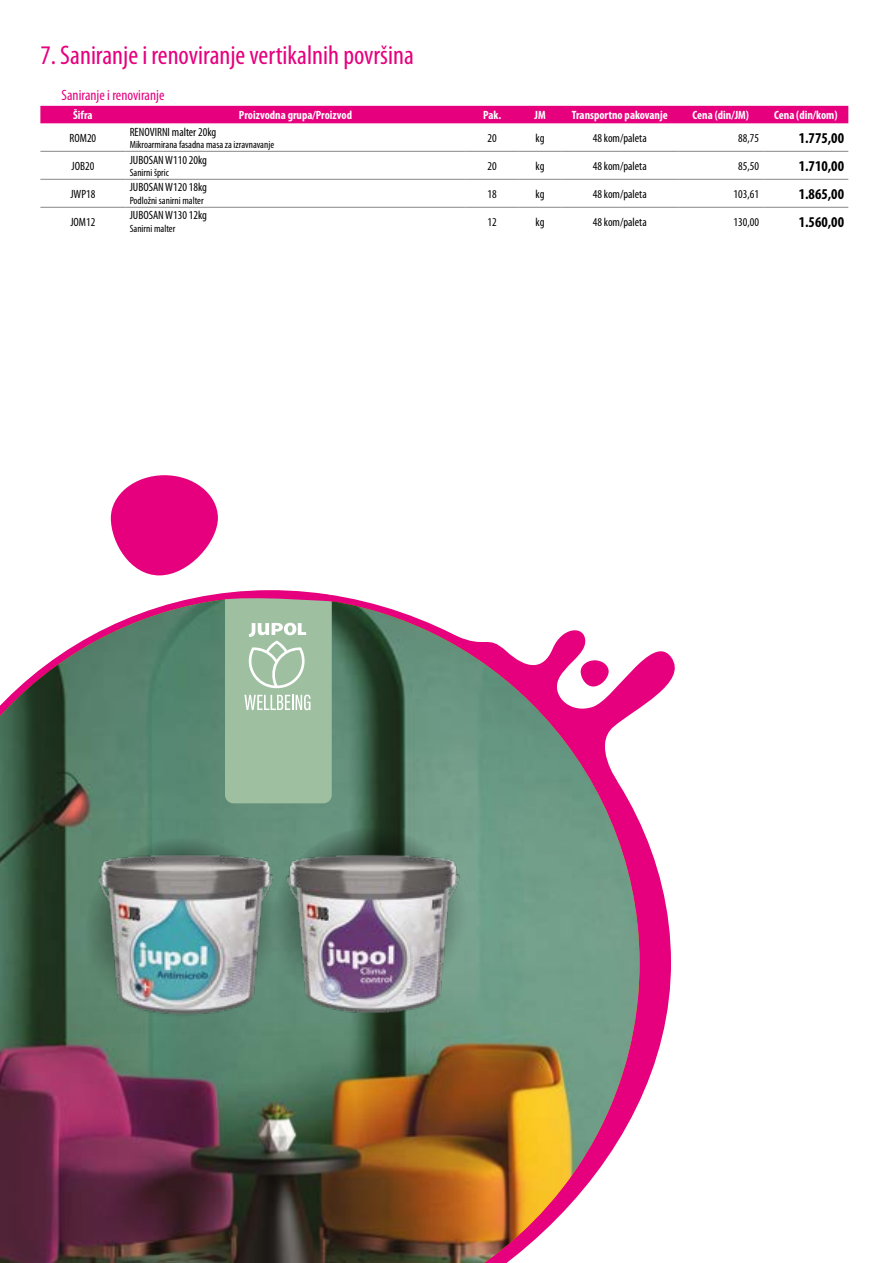
<style>
.page{position:relative;width:893px;height:1263px;background:#fff}
.page>*{position:absolute;margin:0;border:0;box-sizing:border-box;transform-origin:0 0}
.t1{font:condensed 27px "Myriad Pro";color:#e6007d}
.t2{font:700 condensed 15px "Myriad Pro";color:#000}
.t3{font:condensed 15px "Myriad Pro";color:#e6007d}
.t4{font:condensed 12px "Myriad Pro";color:#000}
.t5{font:700 condensed 12px "Myriad Pro";color:#fff}
.t6{font:condensed 10.5px "Myriad Pro";color:#000}
</style>
<div class="page">
<div style="left:40px;top:106px;width:808px;height:17px;background:#e6007d"></div>
<hr style="left:561px;top:151px;width:117px;height:1px;background:#878787">
<hr style="left:678px;top:151px;width:85px;height:1px;background:#878787">
<hr style="left:763px;top:151px;width:85px;height:1px;background:#878787">
<hr style="left:40px;top:207px;width:85px;height:1px;background:#878787">
<hr style="left:125px;top:207px;width:341px;height:1px;background:#878787">
<hr style="left:561px;top:207px;width:117px;height:1px;background:#878787">
<hr style="left:678px;top:207px;width:85px;height:1px;background:#878787">
<hr style="left:763px;top:207px;width:85px;height:1px;background:#878787">
<hr style="left:40px;top:151px;width:85px;height:1px;background:#878787">
<hr style="left:125px;top:151px;width:341px;height:1px;background:#878787">
<hr style="left:466px;top:151px;width:53px;height:1px;background:#878787">
<hr style="left:519px;top:151px;width:42px;height:1px;background:#878787">
<hr style="left:466px;top:207px;width:53px;height:1px;background:#878787">
<hr style="left:519px;top:207px;width:42px;height:1px;background:#878787">
<hr style="left:40px;top:179px;width:85px;height:1px;background:#878787">
<hr style="left:125px;top:179px;width:341px;height:1px;background:#878787">
<hr style="left:466px;top:179px;width:53px;height:1px;background:#878787">
<hr style="left:519px;top:179px;width:42px;height:1px;background:#878787">
<hr style="left:561px;top:179px;width:117px;height:1px;background:#878787">
<hr style="left:678px;top:179px;width:85px;height:1px;background:#878787">
<hr style="left:763px;top:179px;width:85px;height:1px;background:#878787">
<svg style="left:211px;top:590px;width:460px;height:510px"></svg>
<img style="left:0;top:596px;width:640px;height:667px">
<svg style="left:425px;top:622px;width:250px;height:167px"></svg>
<svg style="left:111px;top:475px;width:107px;height:100px"></svg>
<svg style="left:219px;top:592px;width:117px;height:211px;background:#a1b8a0"></svg>
<img style="left:278px;top:816px;width:229px;height:237px">
<img style="left:88px;top:818px;width:208px;height:216px">
<h1 class="t1" style="left:40px;top:39px;width:375px">7. Saniranje i renoviranje vertikalnih površina</h1>
<p class="t3" style="left:62px;top:86px;width:104px">Saniranje i renoviranje</p>
<p class="t5" style="left:73px;top:108px;width:21px">Šifra</p>
<p class="t5" style="left:239px;top:108px;width:115px">Proizvodna grupa/Proizvod</p>
<p class="t5" style="left:483px;top:108px;width:20px">Pak.</p>
<p class="t5" style="left:534px;top:108px;width:13px">JM</p>
<p class="t5" style="left:572px;top:108px;width:98px">Transportno pakovanje</p>
<p class="t5" style="left:693px;top:108px;width:58px">Cena (din/JM)</p>
<p class="t5" style="left:774px;top:108px;width:65px">Cena (din/kom)</p>
<p class="t4" style="left:70px;top:131px;width:28px">ROM20</p>
<p class="t4" style="left:130px;top:124px;width:88px">RENOVIRNI malter 20kg</p>
<p class="t6" style="left:130px;top:138px;width:146px">Mikroarmirana fasadna masa za izravnavanje</p>
<p class="t4" style="left:488px;top:131px;width:11px">20</p>
<p class="t4" style="left:536px;top:131px;width:10px">kg</p>
<p class="t4" style="left:593px;top:131px;width:55px">48 kom/paleta</p>
<p class="t4" style="left:738px;top:131px;width:22px">88,75</p>
<p class="t2" style="left:799px;top:129px;width:47px">1.775,00</p>
<p class="t4" style="left:72px;top:159px;width:24px">JOB20</p>
<p class="t4" style="left:130px;top:152px;width:79px">JUBOSAN W110 20kg</p>
<p class="t6" style="left:130px;top:166px;width:41px">Sanirni špric</p>
<p class="t4" style="left:488px;top:159px;width:11px">20</p>
<p class="t4" style="left:536px;top:159px;width:10px">kg</p>
<p class="t4" style="left:593px;top:159px;width:55px">48 kom/paleta</p>
<p class="t4" style="left:738px;top:159px;width:22px">85,50</p>
<p class="t2" style="left:799px;top:157px;width:47px">1.710,00</p>
<p class="t4" style="left:70px;top:187px;width:27px">JWP18</p>
<p class="t4" style="left:130px;top:180px;width:79px">JUBOSAN W120 18kg</p>
<p class="t6" style="left:130px;top:194px;width:76px">Podložni sanirni malter</p>
<p class="t4" style="left:488px;top:187px;width:11px">18</p>
<p class="t4" style="left:536px;top:187px;width:10px">kg</p>
<p class="t4" style="left:593px;top:187px;width:55px">48 kom/paleta</p>
<p class="t4" style="left:734px;top:187px;width:27px">103,61</p>
<p class="t2" style="left:799px;top:185px;width:47px">1.865,00</p>
<p class="t4" style="left:70px;top:215px;width:26px">JOM12</p>
<p class="t4" style="left:130px;top:208px;width:79px">JUBOSAN W130 12kg</p>
<p class="t6" style="left:130px;top:222px;width:47px">Sanirni malter</p>
<p class="t4" style="left:488px;top:215px;width:11px">12</p>
<p class="t4" style="left:536px;top:215px;width:10px">kg</p>
<p class="t4" style="left:593px;top:215px;width:55px">48 kom/paleta</p>
<p class="t4" style="left:734px;top:215px;width:27px">130,00</p>
<p class="t2" style="left:799px;top:212px;width:47px">1.560,00</p>
</div>
